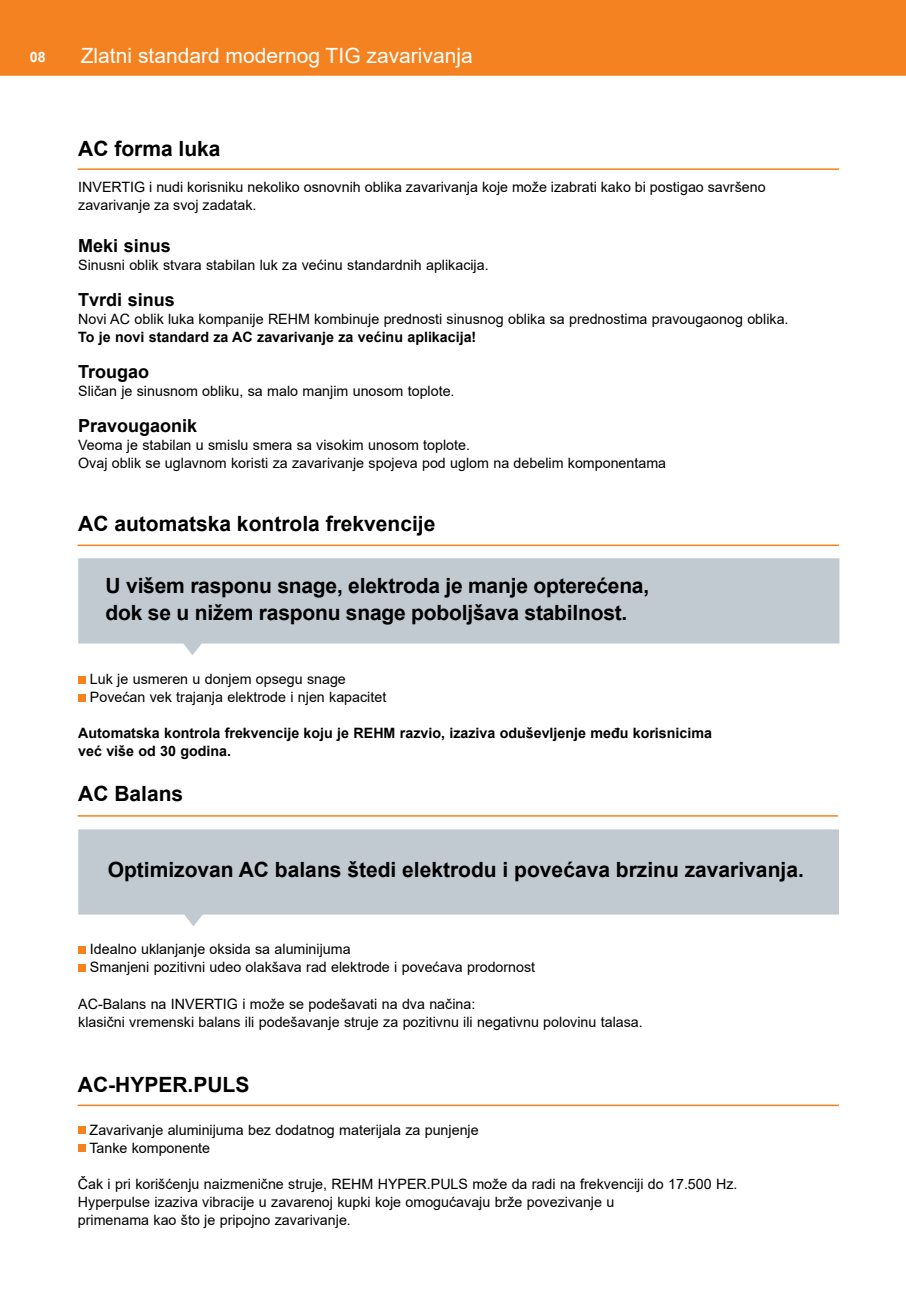
<style>
.page{position:relative;width:906px;height:1289px;background:#fff}
.page>*{position:absolute;margin:0;border:0;box-sizing:border-box;transform-origin:0 0}
.t1{font:700 21px/27px "Arial";color:#000}
.t2{font:21px "Arial";color:#fff}
.t3{font:700 18px "Arial";color:#000}
.t4{font:14.25px/18px "Arial";color:#000}
.t5{font:700 14.25px/18px "Arial";color:#000}
.t6{font:700 14.25px "Arial";color:#fff}
</style>
<div class="page">
<div style="left:0;top:0;width:906px;height:76px;background:#f58220"></div>
<hr style="left:78px;top:544px;width:761px;height:2px;background:#f58220">
<hr style="left:78px;top:1104px;width:761px;height:2px;background:#f58220">
<div style="left:78px;top:1126px;width:7px;height:7px;background:#f58220"></div>
<div style="left:78px;top:1144px;width:7px;height:7px;background:#f58220"></div>
<div style="left:78px;top:676px;width:8px;height:7px;background:#f58220"></div>
<div style="left:78px;top:694px;width:8px;height:7px;background:#f58220"></div>
<div style="left:78px;top:946px;width:8px;height:7px;background:#f58220"></div>
<div style="left:78px;top:964px;width:8px;height:7px;background:#f58220"></div>
<hr style="left:78px;top:168px;width:761px;height:2px;background:#f58220">
<hr style="left:78px;top:815px;width:760px;height:1px;background:#f58220">
<svg style="left:78px;top:558px;width:761px;height:97px;background:#c8d0d5"></svg>
<svg style="left:78px;top:829px;width:761px;height:97px;background:#c8d0d5"></svg>
<p class="t6" style="left:30px;top:46px;width:17px">08</p>
<h1 class="t2" style="left:81px;top:41px;width:393px">Zlatni standard modernog TIG zavarivanja</h1>
<h1 class="t1" style="left:78px;top:135px;width:144px">AC forma luka</h1>
<p class="t4" style="left:78px;top:177px;width:689px">INVERTIG i nudi korisniku nekoliko osnovnih oblika zavarivanja koje može izabrati kako bi postigao savršeno zavarivanje za svoj zadatak.</p>
<p class="t3" style="left:78px;top:233px;width:94px">Meki sinus</p>
<p class="t4" style="left:78px;top:256px;width:412px">Sinusni oblik stvara stabilan luk za većinu standardnih aplikacija.</p>
<p class="t3" style="left:78px;top:287px;width:98px">Tvrdi sinus</p>
<p class="t4" style="left:78px;top:310px;width:712px">Novi AC oblik luka kompanije REHM kombinuje prednosti sinusnog oblika sa prednostima pravougaonog oblika.</p>
<p class="t5" style="left:78px;top:328px;width:399px">To je novi standard za AC zavarivanje za većinu aplikacija!</p>
<p class="t3" style="left:78px;top:359px;width:73px">Trougao</p>
<p class="t4" style="left:78px;top:382px;width:378px">Sličan je sinusnom obliku, sa malo manjim unosom toplote.</p>
<p class="t3" style="left:78px;top:413px;width:121px">Pravougaonik</p>
<p class="t4" style="left:78px;top:436px;width:589px">Veoma je stabilan u smislu smera sa visokim unosom toplote.<br>Ovaj oblik se uglavnom koristi za zavarivanje spojeva pod uglom na debelim komponentama</p>
<h1 class="t1" style="left:78px;top:510px;width:359px">AC automatska kontrola frekvencije</h1>
<h1 class="t1" style="left:106px;top:572px;width:545px">U višem rasponu snage, elektroda je manje opterećena, dok se u nižem rasponu snage poboljšava stabilnost.</h1>
<p class="t4" style="left:90px;top:670px;width:298px">Luk je usmeren u donjem opsegu snage<br>Povećan vek trajanja elektrode i njen kapacitet</p>
<p class="t5" style="left:78px;top:724px;width:635px">Automatska kontrola frekvencije koju je REHM razvio, izaziva oduševljenje među korisnicima već više od 30 godina.</p>
<h1 class="t1" style="left:78px;top:780px;width:107px">AC Balans</h1>
<h1 class="t1" style="left:108px;top:856px;width:697px">Optimizovan AC balans štedi elektrodu i povećava brzinu zavarivanja.</h1>
<p class="t4" style="left:90px;top:940px;width:447px">Idealno uklanjanje oksida sa aluminijuma<br>Smanjeni pozitivni udeo olakšava rad elektrode i povećava prodornost</p>
<p class="t4" style="left:78px;top:994px;width:566px">AC-Balans na INVERTIG i može se podešavati na dva načina:<br>klasični vremenski balans ili podešavanje struje za pozitivnu ili negativnu polovinu talasa.</p>
<h1 class="t1" style="left:78px;top:1071px;width:173px">AC-HYPER.PULS</h1>
<p class="t4" style="left:89px;top:1120px;width:391px">Zavarivanje aluminijuma bez dodatnog materijala za punjenje<br>Tanke komponente</p>
<p class="t4" style="left:78px;top:1174px;width:661px">Čak i pri korišćenju naizmenične struje, REHM HYPER.PULS može da radi na frekvenciji do 17.500 Hz.<br>Hyperpulse izaziva vibracije u zavarenoj kupki koje omogućavaju brže povezivanje u<br>primenama kao što je pripojno zavarivanje.</p>
</div>
